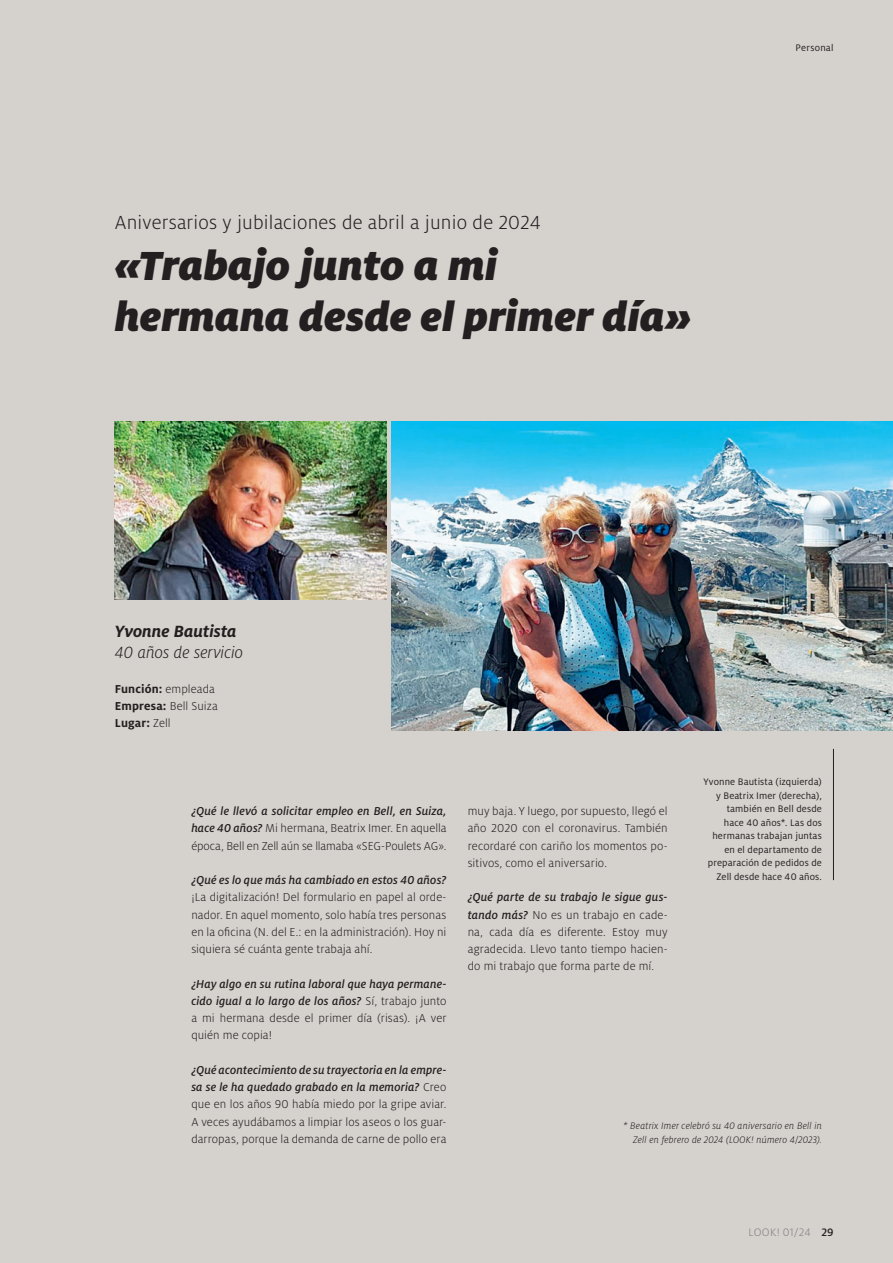
<style>
.page{position:relative;width:893px;height:1263px;background:#d5d1cd}
.page>*{position:absolute;margin:0;border:0;box-sizing:border-box;transform-origin:0 0}
.t1{font:italic 900 45px/50.7px "Milo Pro";color:#231f20}
.t2{font:300 21px "Milo Pro";letter-spacing:.01em;color:#231f20}
.t3{font:italic 300 18px "Milo Pro";color:#231f20}
.t4{font:italic 700 18px "Milo Pro";color:#231f20}
.t5{font:300 12.75px/17.2px "Milo Pro";letter-spacing:.005em;color:#231f20;text-align:justify}
.t6{font:italic 500 12.75px/17.2px "Milo Pro";letter-spacing:.01em;color:#231f20;text-align:justify}
.t7{font:700 12.75px/17.2px "Milo Pro";letter-spacing:.01em;color:#231f20}
.t8{font:300 12px "Milo Pro";letter-spacing:.025em;color:#808285}
.t9{font:10.5px/13.5px "Milo Pro";letter-spacing:.01em;color:#231f20;text-align:right}
.t10{font:italic 300 10.5px/13.5px "Milo Pro";letter-spacing:.015em;color:#231f20;text-align:right}
.s1{font-weight:300}
.s2{font-weight:500;font-style:italic}
.s3{font-weight:300;font-style:normal}
.s4{font-weight:500;color:#231f20}
</style>
<div class="page">
<img style="left:115px;top:421px;width:272px;height:178px">
<img style="left:391px;top:421px;width:502px;height:309px">
<hr style="left:833px;top:749px;width:1px;height:131px;background:#231f20">
<h2 class="t2" style="left:115px;top:211px;width:428px">Aniversarios y jubilaciones de abril a junio de 2024</h2>
<h1 class="t1" style="left:115px;top:240px;width:578px">«Trabajo junto a mi<br>hermana desde el primer día»</h1>
<p class="t9" style="left:796px;top:41px;width:39px">Personal</p>
<h3 class="t4" style="left:115px;top:621px;width:123px">Yvonne Bautista</h3>
<h3 class="t3" style="left:115px;top:643px;width:130px">40 años de servicio</h3>
<p class="t7" style="left:115px;top:680px;width:104px">Función: <span class="s1">empleada<br></span>Empresa: <span class="s1">Bell Suiza<br></span>Lugar: <span class="s1">Zell</span></p>
<p class="t5" style="left:191px;top:802px;width:257px"><span class="s2">¿Qué le llevó a solicitar empleo en Bell, en Suiza, hace 40 años?</span> Mi hermana, Beatrix Imer. En aquella época, Bell en Zell aún se llamaba «SEG-Poulets AG».</p>
<p class="t6" style="left:191px;top:871px;width:257px">¿Qué es lo que más ha cambiado en estos 40 años?</p>
<p class="t5" style="left:191px;top:889px;width:257px">¡La digitalización! Del formulario en papel al orde&shy;nador. En aquel momento, solo había tres personas en la oficina (N. del E.: en la administración). Hoy ni siquiera sé cuánta gente trabaja ahí.</p>
<p class="t6" style="left:191px;top:975px;width:257px">¿Hay algo en su rutina laboral que haya permane&shy;cido igual a lo largo de los años? <span class="s3">Sí, trabajo junto a mi hermana desde el primer día (risas). ¡A ver quién me copia!</span></p>
<p class="t5" style="left:191px;top:1061px;width:257px"><span class="s2">¿Qué acontecimiento de su trayectoria en la empre&shy;sa se le ha quedado grabado en la memoria?</span> Creo que en los años 90 había miedo por la gripe aviar.<br>A veces ayudábamos a limpiar los aseos o los guar&shy;darropas, porque la demanda de carne de pollo era</p>
<p class="t5" style="left:468px;top:802px;width:201px">muy baja. Y luego, por supuesto, llegó el año 2020 con el coronavirus. También recordaré con cariño los momentos po&shy;sitivos, como el aniversario.</p>
<p class="t5" style="left:468px;top:889px;width:201px"><span class="s2">¿Qué parte de su trabajo le sigue gus&shy;tando más?</span> No es un trabajo en cade&shy;na, cada día es diferente. Estoy muy agradecida. Llevo tanto tiempo hacien&shy;do mi trabajo que forma parte de mí.</p>
<p class="t9" style="left:703px;top:775px;width:120px">Yvonne Bautista (izquierda) y Beatrix Imer (derecha), también en Bell desde<br>hace 40 años*. Las dos hermanas trabajan juntas en el departamento de preparación de pedidos de<br>Zell desde hace 40 años.</p>
<p class="t10" style="left:623px;top:1119px;width:200px">* Beatrix Imer celebró su 40 aniversario en Bell in<br>Zell en febrero de 2024 (LOOK! número 4/2023).</p>
<p class="t8" style="left:748px;top:1226px;width:86px">LOOK! 01/24 <span class="s4">29</span></p>
</div>
